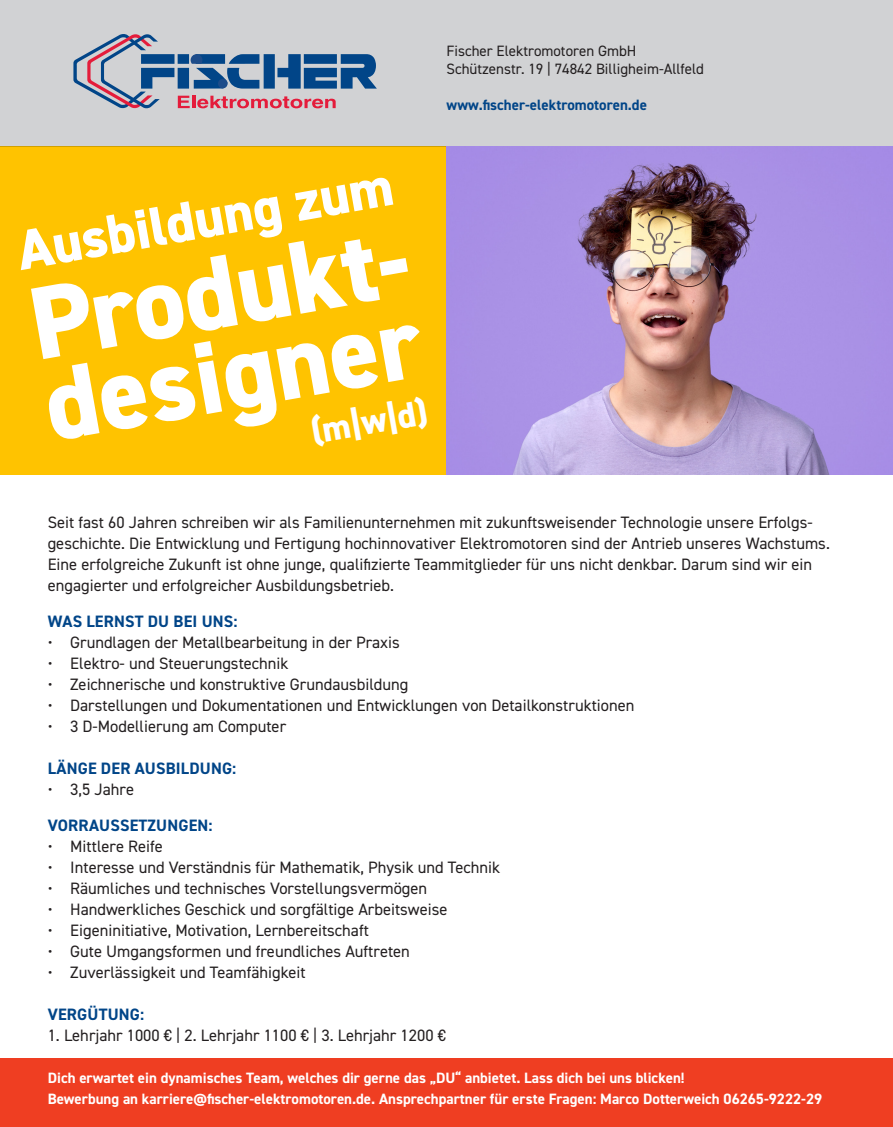
<style>
.page{position:relative;width:893px;height:1127px;background:#fff}
.page>*{position:absolute;margin:0;border:0;box-sizing:border-box;transform-origin:0 0}
.t1{font:800 103.5px/82.5px "DIN2014";color:#fff}
.t2{font:800 56.1px "DIN2014";color:#fff}
.t3{font:800 35.85px "DIN2014";color:#fff}
.t4{font:16.5px/21px "DIN2014";color:#231f20}
.t5{font:700 16.5px "DIN2014";letter-spacing:.01em;color:#014588}
.t6{font:700 15px/21px "DIN2014";color:#fff}
.t7{font:15px/18px "DIN2014";color:#231f20}
.t8{font:700 15px "DIN2014";color:#014588}
</style>
<div class="page">
<div style="left:0;top:1059px;width:893px;height:68px;background:#ef3e22"></div>
<div style="left:0;top:0;width:893px;height:147px;background:#d1d2d4"></div>
<div style="left:0;top:147px;width:446px;height:328px;background:#ffc300"></div>
<img style="left:446px;top:147px;width:447px;height:328px">
<svg style="left:73px;top:34px;width:304px;height:74px"></svg>
<p class="t7" style="left:446px;top:41px;width:259px">Fischer Elektromotoren GmbH<br>Schützenstr. 19 | 74842 Billigheim-Allfeld</p>
<p class="t8" style="left:446px;top:94px;width:202px">www.fischer-elektromotoren.de</p>
<h2 class="t2" style="left:12px;top:214px;width:382px;rotate:-10deg">Ausbildung zum</h2>
<h1 class="t1" style="left:24px;top:285px;width:404px;rotate:-10deg">Produkt&shy;designer</h1>
<h3 class="t3" style="left:307px;top:408px;width:119px;rotate:-10deg">(m|w|d)</h3>
<p class="t4" style="left:48px;top:512px;width:784px">Seit fast 60 Jahren schreiben wir als Familienunternehmen mit zukunftsweisender Technologie unsere Erfolgs&shy;geschichte. Die Entwicklung und Fertigung hochinnovativer Elektromotoren sind der Antrieb unseres Wachstums.<br>Eine erfolgreiche Zukunft ist ohne junge, qualifizierte Teammitglieder für uns nicht denkbar. Darum sind wir ein engagierter und erfolgreicher Ausbildungsbetrieb.</p>
<p class="t5" style="left:48px;top:611px;width:191px">WAS LERNST DU BEI UNS:</p>
<p class="t4" style="left:48px;top:632px;width:353px">• Grundlagen der Metallbearbeitung in der Praxis</p>
<p class="t4" style="left:48px;top:653px;width:242px">• Elektro- und Steuerungstechnik</p>
<p class="t4" style="left:48px;top:674px;width:362px">• Zeichnerische und konstruktive Grundausbildung</p>
<p class="t4" style="left:48px;top:695px;width:588px">• Darstellungen und Dokumentationen und Entwicklungen von Detailkonstruktionen</p>
<p class="t4" style="left:48px;top:716px;width:240px">• 3 D-Modellierung am Computer</p>
<p class="t5" style="left:48px;top:758px;width:190px">LÄNGE DER AUSBILDUNG:</p>
<p class="t4" style="left:48px;top:779px;width:88px">• 3,5 Jahre</p>
<p class="t5" style="left:48px;top:815px;width:166px">VORRAUSSETZUNGEN:</p>
<p class="t4" style="left:48px;top:836px;width:117px">• Mittlere Reife</p>
<p class="t4" style="left:48px;top:857px;width:454px">• Interesse und Verständnis für Mathematik, Physik und Technik</p>
<p class="t4" style="left:48px;top:878px;width:381px">• Räumliches und technisches Vorstellungsvermögen</p>
<p class="t4" style="left:48px;top:899px;width:401px">• Handwerkliches Geschick und sorgfältige Arbeitsweise</p>
<p class="t4" style="left:48px;top:920px;width:323px">• Eigeninitiative, Motivation, Lernbereitschaft</p>
<p class="t4" style="left:48px;top:941px;width:364px">• Gute Umgangsformen und freundliches Auftreten</p>
<p class="t4" style="left:48px;top:962px;width:259px">• Zuverlässigkeit und Teamfähigkeit</p>
<p class="t5" style="left:48px;top:1004px;width:98px">VERGÜTUNG:</p>
<p class="t4" style="left:48px;top:1025px;width:400px">1. Lehrjahr 1000 € | 2. Lehrjahr 1100 € | 3. Lehrjahr 1200 €</p>
<p class="t6" style="left:48px;top:1067px;width:776px">Dich erwartet ein dynamisches Team, welches dir gerne das „DU“ anbietet. Lass dich bei uns blicken!<br>Bewerbung an karriere@fischer-elektromotoren.de. Ansprechpartner für erste Fragen: Marco Dotterweich 06265-9222-29</p>
</div>
